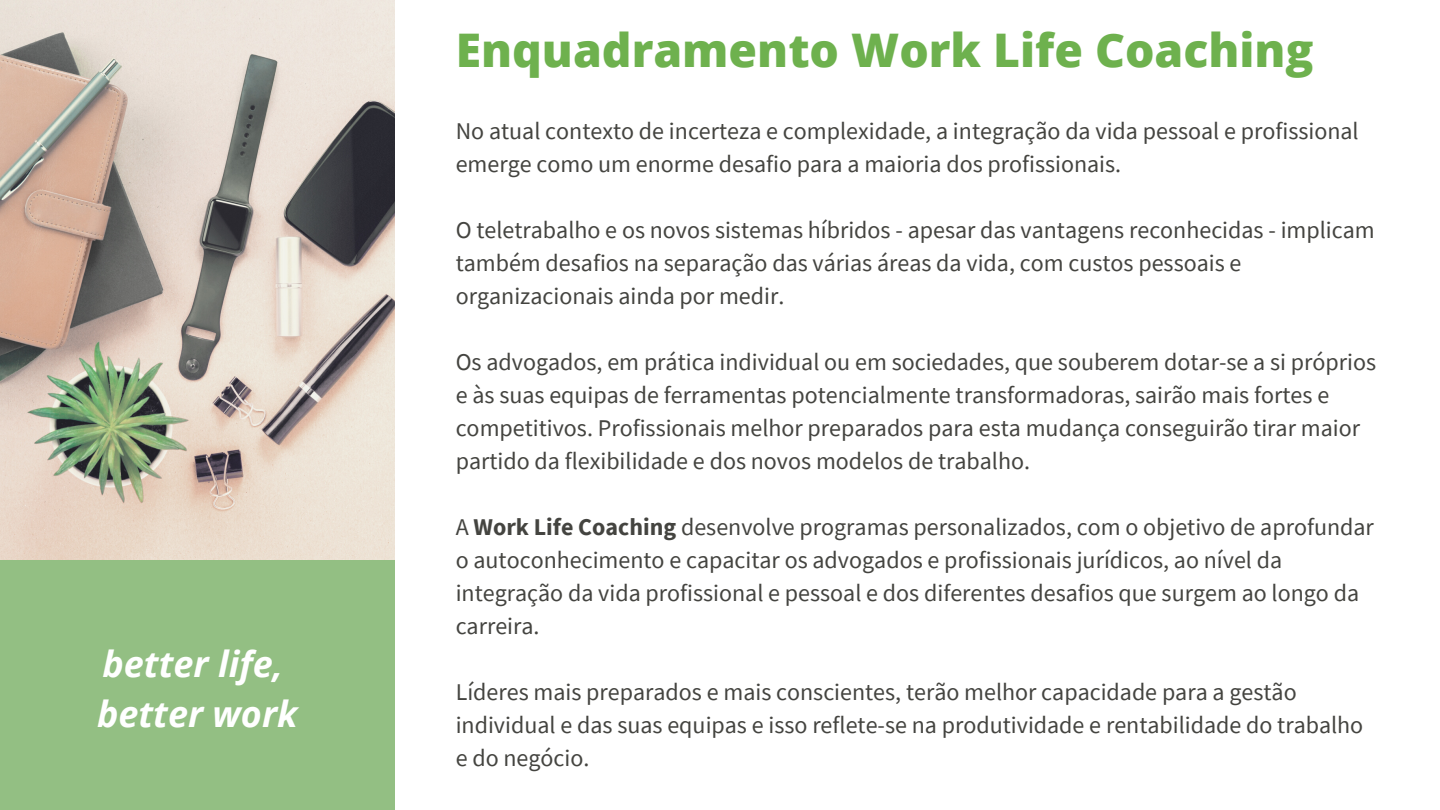
<style>
.page{position:relative;width:1440px;height:810px;background:#fff}
.page>*{position:absolute;margin:0;border:0;box-sizing:border-box;transform-origin:0 0}
.t1{font:800 46.3px "Open Sans";color:#6eb14e}
.t2{font:italic 700 36px "Open Sans";color:#fff}
.t3{font:24px/33px "Source Sans Pro";color:#444440}
.s1{font-weight:700}
</style>
<div class="page">
<img style="left:0;top:0;width:394px;height:560px">
<div style="left:0;top:560px;width:394px;height:250px;background:#93bf83"></div>
<p class="t2" style="left:102px;top:638px;width:182px">better life,</p>
<p class="t2" style="left:97px;top:689px;width:202px">better work</p>
<p class="t1" style="left:456px;top:18px;width:859px">Enquadramento Work Life Coaching</p>
<p class="t3" style="left:456px;top:114px;width:905px">No atual contexto de incerteza e complexidade, a integração da vida pessoal e profissional emerge como um enorme desafio para a maioria dos profissionais.</p>
<p class="t3" style="left:456px;top:213px;width:921px">O teletrabalho e os novos sistemas híbridos - apesar das vantagens reconhecidas - implicam também desafios na separação das várias áreas da vida, com custos pessoais e organizacionais ainda por medir.</p>
<p class="t3" style="left:456px;top:345px;width:922px">Os advogados, em prática individual ou em sociedades, que souberem dotar-se a si próprios e às suas equipas de ferramentas potencialmente transformadoras, sairão mais fortes e competitivos. Profissionais melhor preparados para esta mudança conseguirão tirar maior partido da flexibilidade e dos novos modelos de trabalho.</p>
<p class="t3" style="left:456px;top:510px;width:920px">A <span class="s1">Work Life Coaching</span> desenvolve programas personalizados, com o objetivo de aprofundar o autoconhecimento e capacitar os advogados e profissionais jurídicos, ao nível da integração da vida profissional e pessoal e dos diferentes desafios que surgem ao longo da carreira.</p>
<p class="t3" style="left:456px;top:675px;width:909px">Líderes mais preparados e mais conscientes, terão melhor capacidade para a gestão individual e das suas equipas e isso reflete-se na produtividade e rentabilidade do trabalho e do negócio.</p>
</div>
